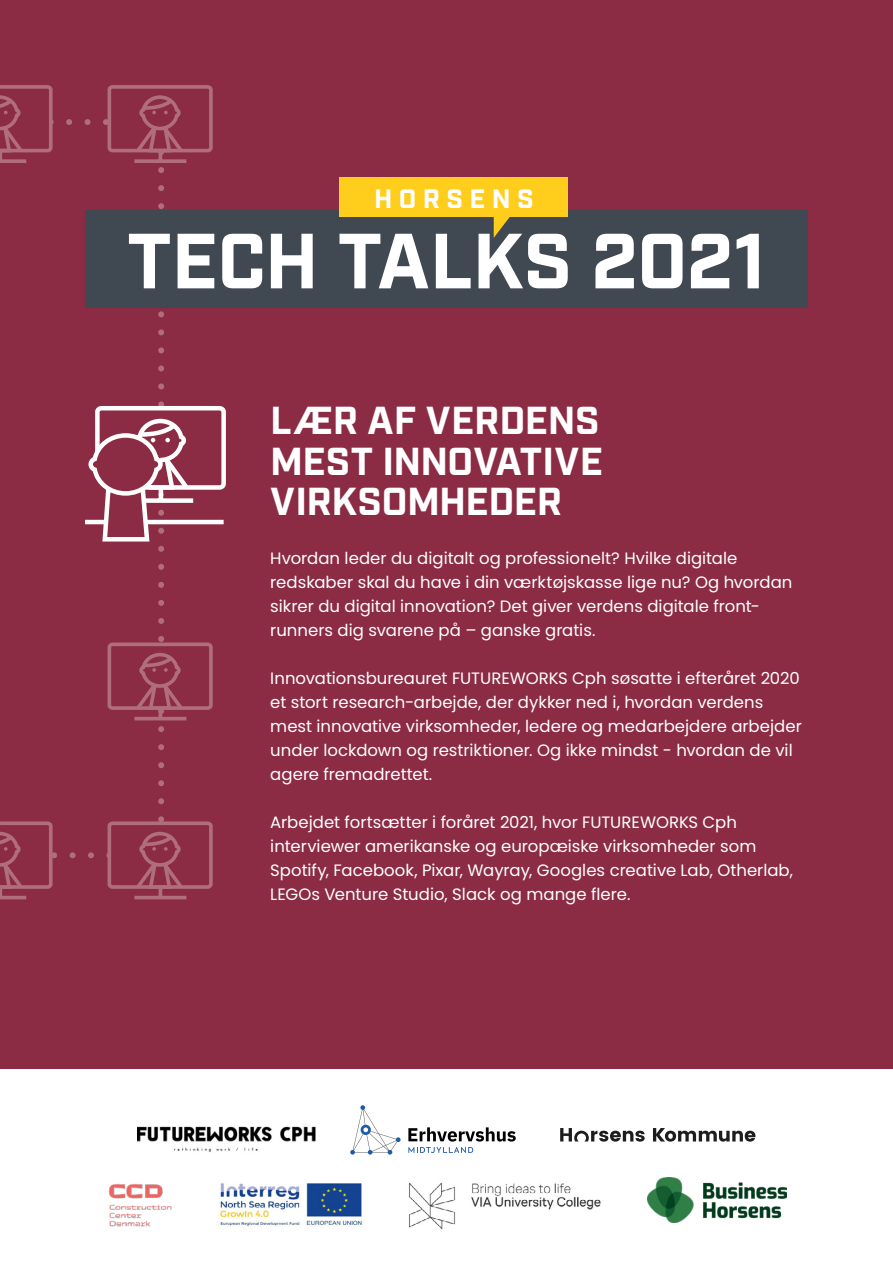
<style>
.page{position:relative;width:893px;height:1263px;background:#fff}
.page>*{position:absolute;margin:0;border:0;box-sizing:border-box;transform-origin:0 0}
.Rubrik_h1{font:700 78px "Industry";letter-spacing:-.01em;color:#fff}
.Mellem_h2{font:700 39px/40.5px "Industry";letter-spacing:-.005em;color:#fff;text-align:justify}
.Rubrik_h1-2{font:700 26.55px "Industry";letter-spacing:.24em;color:#fff}
.indledning_p{font:16.5px/24px "Poppins";color:#fff}
</style>
<div class="page">
<div style="left:0;top:0;width:893px;height:1069px;background:#8b2b44"></div>
<svg style="left:653px;top:1128px;width:102px;height:13px"></svg>
<svg style="left:560px;top:1128px;width:85px;height:13px"></svg>
<img style="left:648px;top:1178px;width:138px;height:45px">
<img style="left:137px;top:1126px;width:179px;height:26px">
<img style="left:108px;top:1184px;width:64px;height:43px">
<img style="left:219px;top:1183px;width:143px;height:44px">
<svg style="left:408px;top:1127px;width:108px;height:14px"></svg>
<svg style="left:408px;top:1147px;width:65px;height:6px"></svg>
<svg style="left:350px;top:1105px;width:51px;height:49px"></svg>
<img style="left:409px;top:1182px;width:192px;height:48px">
<svg style="left:0;top:85px;width:226px;height:815px"></svg>
<div style="left:85px;top:210px;width:723px;height:98px;background:#404952"></div>
<div style="left:339px;top:178px;width:229px;height:39px;background:#ffcd1c"></div>
<svg style="left:494px;top:217px;width:16px;height:21px"></svg>
<h1 class="Rubrik_h1-2" style="left:374px;top:182px;width:161px">HORSENS</h1>
<h1 class="Rubrik_h1" style="left:127px;top:215px;width:640px">TECH TALKS 2021</h1>
<h2 class="Mellem_h2" style="left:270px;top:403px;width:334px">LÆR AF VERDENS MEST INNOVATIVE VIRKSOMHEDER</h2>
<p class="indledning_p" style="left:270px;top:546px;width:524px">Hvordan leder du digitalt og professionelt? Hvilke digitale redskaber skal du have i din værktøjskasse lige nu? Og hvordan sikrer du digital innovation? Det giver verdens digitale front&shy;runners dig svarene på – ganske gratis.</p>
<p class="indledning_p" style="left:270px;top:666px;width:533px">Innovationsbureauret FUTUREWORKS Cph søsatte i efteråret 2020 et stort research-arbejde, der dykker ned i, hvordan verdens mest innovative virksomheder, ledere og medarbejdere arbejder under lockdown og restriktioner. Og ikke mindst - hvordan de vil agere fremadrettet.</p>
<p class="indledning_p" style="left:270px;top:810px;width:524px">Arbejdet fortsætter i foråret 2021, hvor FUTUREWORKS Cph interviewer amerikanske og europæiske virksomheder som Spotify, Facebook, Pixar, Wayray, Googles creative Lab, Otherlab, LEGOs Venture Studio, Slack og mange flere.</p>
</div>
